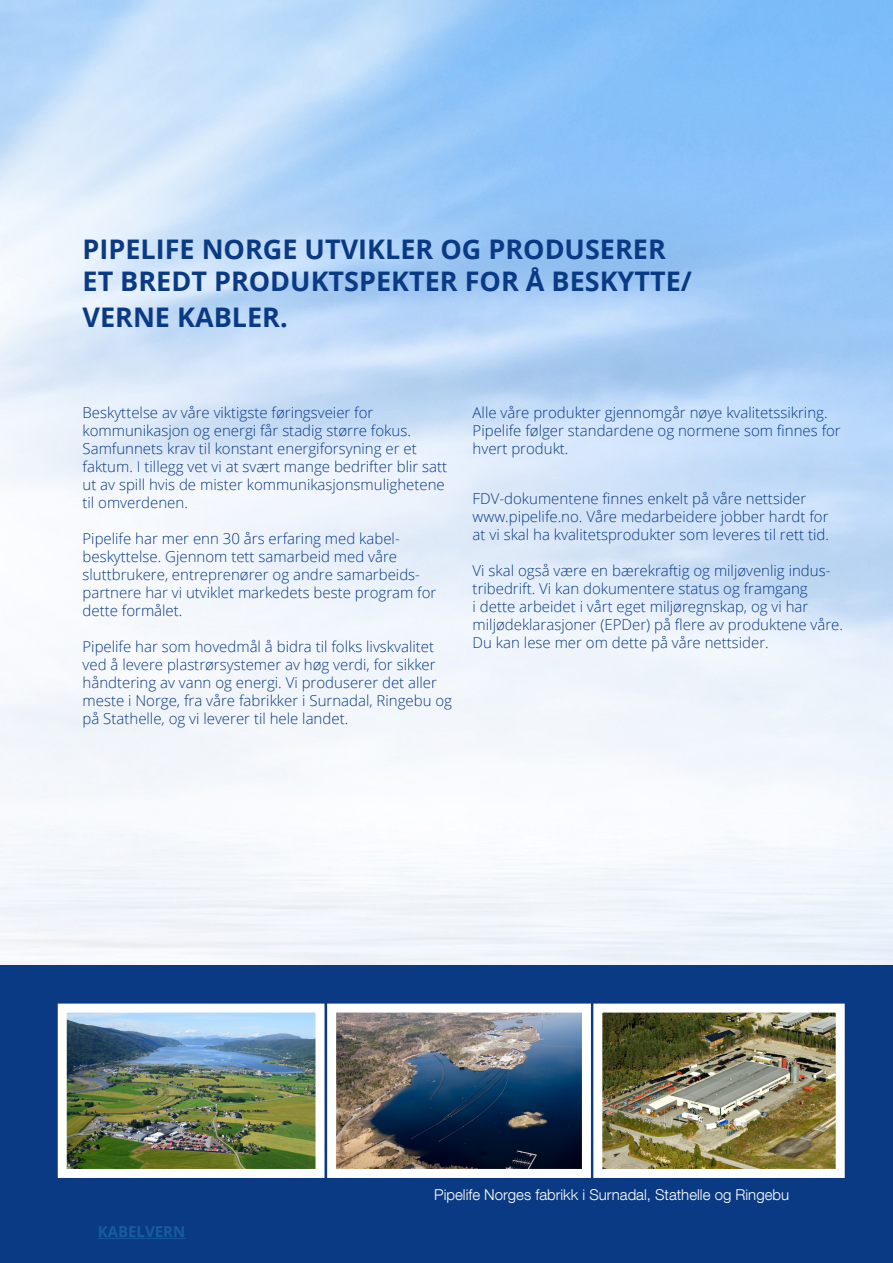
<style>
.page{position:relative;width:893px;height:1263px;background:#fff}
.page>*{position:absolute;margin:0;border:0;box-sizing:border-box;transform-origin:0 0}
.t1{font:700 27px/32.4px "Open Sans";color:#0a3a84}
.t2{font:300 15px/18px "Open Sans";color:#0a3a84}
.t3{font:300 15px "Helvetica Neue LT Com";color:#fff}
.t4{font:700 15px "Open Sans";color:#175d9e}
</style>
<div class="page">
<div style="left:0;top:965px;width:893px;height:298px;background:#0a3a84"></div>
<img style="left:68px;top:1013px;width:246px;height:155px">
<div style="left:58px;top:1003px;width:266px;height:175px;border:9px solid #fff"></div>
<img style="left:337px;top:1013px;width:244px;height:155px">
<div style="left:327px;top:1003px;width:264px;height:175px;border:9px solid #fff"></div>
<img style="left:603px;top:1013px;width:232px;height:155px">
<div style="left:593px;top:1003px;width:252px;height:175px;border:9px solid #fff"></div>
<hr style="left:98px;top:1238px;width:87px;height:1px;background:#175d9e">
<p class="t1" style="left:83px;top:232px;width:611px">PIPELIFE NORGE UTVIKLER OG PRODUSERER<br>ET BREDT PRODUKTSPEKTER FOR Å BESKYTTE/</p>
<p class="t1" style="left:83px;top:300px;width:207px">VERNE KABLER.</p>
<p class="t2" style="left:83px;top:403px;width:366px">Beskyttelse av våre viktigste føringsveier for kommunikasjon og energi får stadig større fokus.<br>Samfunnets krav til konstant energiforsyning er et faktum. I tillegg vet vi at svært mange bedrifter blir satt ut av spill hvis de mister kommunikasjonsmulighetene til omverdenen.</p>
<p class="t2" style="left:83px;top:529px;width:355px">Pipelife har mer enn 30 års erfaring med kabel&shy;beskyttelse. Gjennom tett samarbeid med våre sluttbrukere, entreprenører og andre samarbeids&shy;partnere har vi utviklet markedets beste program for dette formålet.</p>
<p class="t2" style="left:83px;top:637px;width:371px">Pipelife har som hovedmål å bidra til folks livskvalitet ved å levere plastrørsystemer av høg verdi, for sikker håndtering av vann og energi. Vi produserer det aller meste i Norge, fra våre fabrikker i Surnadal, Ringebu og på Stathelle, og vi leverer til hele landet.</p>
<p class="t2" style="left:473px;top:403px;width:370px">Alle våre produkter gjennomgår nøye kvalitetssikring.<br>Pipelife følger standardene og normene som finnes for hvert produkt.</p>
<p class="t2" style="left:473px;top:489px;width:358px">FDV-dokumentene finnes enkelt på våre nettsider www.pipelife.no. Våre medarbeidere jobber hardt for at vi skal ha kvalitetsprodukter som leveres til rett tid.</p>
<p class="t2" style="left:473px;top:561px;width:372px">Vi skal også være en bærekraftig og miljøvenlig indus&shy;tribedrift. Vi kan dokumentere status og framgang<br>i dette arbeidet i vårt eget miljøregnskap, og vi har miljødeklarasjoner (EPDer) på flere av produktene våre.<br>Du kan lese mer om dette på våre nettsider.</p>
<p class="t4" style="left:98px;top:1221px;width:89px">KABELVERN</p>
<p class="t3" style="left:434px;top:1185px;width:356px">Pipelife Norges fabrikk i Surnadal, Stathelle og Ringebu</p>
</div>
